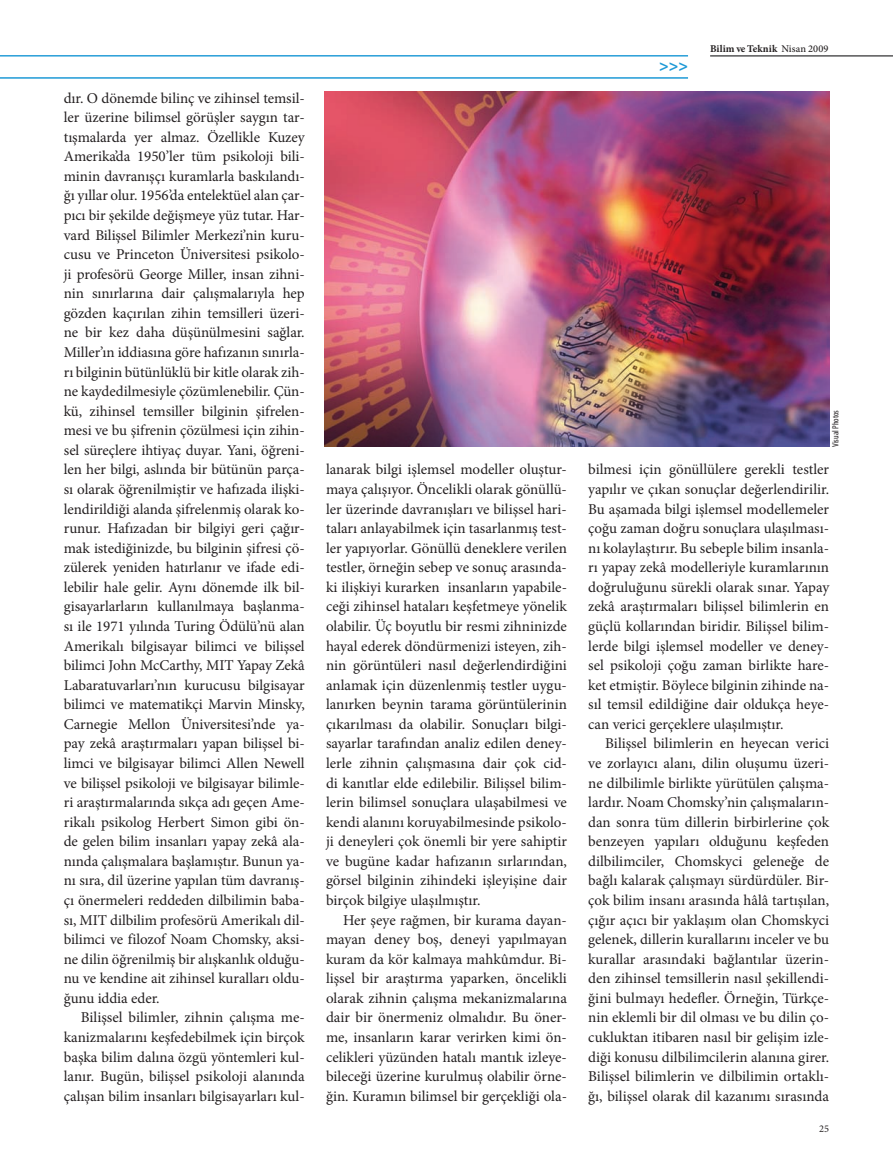
<style>
.page{position:relative;width:893px;height:1170px;background:#fff}
.page>*{position:absolute;margin:0;border:0;box-sizing:border-box;transform-origin:0 0}
.t1{font:700 16.2px "Myriad Pro";color:#1d99d6}
.t2{font:15px/19.5px "Minion Pro";color:#231f20;text-align:justify}
.t3{font:700 10.35px "Minion Pro";letter-spacing:.005em;color:#231f20}
.t4{font:10.35px "Minion Pro";color:#231f20}
.t5{font:condensed 9px "Myriad Pro";color:#231f20}
.s1{font-weight:500}
</style>
<div class="page">
<img style="left:324px;top:91px;width:505px;height:355px">
<hr style="left:0;top:78px;width:688px;height:1px;background:#1d99d6">
<hr style="left:0;top:56px;width:688px;height:1px;background:#1d99d6">
<hr style="left:710px;top:56px;width:183px;height:1px;background:#000103">
<p class="t2" style="left:64px;top:88px;width:242px">dır. O dönemde bilinç ve zihinsel temsil&shy;ler üzerine bilimsel görüşler saygın tar&shy;tışmalarda yer almaz. Özellikle Kuzey Amerika’da 1950’ler tüm psikoloji bili&shy;minin davranışçı kuramlarla baskılandı&shy;ğı yıllar olur. 1956’da entelektüel alan çar&shy;pıcı bir şekilde değişmeye yüz tutar. Har&shy;vard Bilişsel Bilimler Merkezi’nin kuru&shy;cusu ve Princeton Üniversitesi psikolo&shy;ji profesörü George Miller, insan zihni&shy;nin sınırlarına dair çalışmalarıyla hep gözden kaçırılan zihin temsilleri üzeri&shy;ne bir kez daha düşünülmesini sağlar.<br>Miller’ın iddiasına göre hafızanın sınırla&shy;rı bilginin bütünlüklü bir kitle olarak zih&shy;ne kaydedilmesiyle çözümlenebilir. Çün&shy;kü, zihinsel temsiller bilginin şifrelen&shy;mesi ve bu şifrenin çözülmesi için zihin&shy;sel süreçlere ihtiyaç duyar. Yani, öğreni&shy;len her bilgi, aslında bir bütünün parça&shy;sı olarak öğrenilmiştir ve hafızada ilişki&shy;lendirildiği alanda şifrelenmiş olarak ko&shy;runur. Hafızadan bir bilgiyi geri çağır&shy;mak istediğinizde, bu bilginin şifresi çö&shy;zülerek yeniden hatırlanır ve ifade edi&shy;lebilir hale gelir. Aynı dönemde ilk bil&shy;gisayarlarların kullanılmaya başlanma&shy;sı ile 1971 yılında Turing Ödülü’nü alan Amerikalı bilgisayar bilimci ve bilişsel bilimci John McCarthy, MIT Yapay Zekâ Labaratuvarları’nın kurucusu bilgisayar bilimci ve matematikçi Marvin Minsky, Carnegie Mellon Üniversitesi’nde ya&shy;pay zekâ araştırmaları yapan bilişsel bi&shy;limci ve bilgisayar bilimci Allen Newell ve bilişsel psikoloji ve bilgisayar bilimle&shy;ri araştırmalarında sıkça adı geçen Ame&shy;rikalı psikolog Herbert Simon gibi ön&shy;de gelen bilim insanları yapay zekâ ala&shy;nında çalışmalara başlamıştır. Bunun ya&shy;nı sıra, dil üzerine yapılan tüm davranış&shy;çı önermeleri reddeden dilbilimin baba&shy;sı, MIT dilbilim profesörü Amerikalı dil&shy;bilimci ve filozof Noam Chomsky, aksi&shy;ne dilin öğrenilmiş bir alışkanlık olduğu&shy;nu ve kendine ait zihinsel kuralları oldu&shy;ğunu iddia eder.</p>
<p class="t2" style="left:64px;top:1007px;width:242px;text-indent:17px">Bilişsel bilimler, zihnin çalışma me&shy;kanizmalarını keşfedebilmek için birçok başka bilim dalına özgü yöntemleri kul&shy;lanır. Bugün, bilişsel psikoloji alanında çalışan bilim insanları bilgisayarları kul-</p>
<p class="t2" style="left:326px;top:460px;width:242px">lanarak bilgi işlemsel modeller oluştur&shy;maya çalışıyor. Öncelikli olarak gönüllü&shy;ler üzerinde davranışları ve bilişsel hari&shy;taları anlayabilmek için tasarlanmış test&shy;ler yapıyorlar. Gönüllü deneklere verilen testler, örneğin sebep ve sonuç arasında&shy;ki ilişkiyi kurarken insanların yapabile&shy;ceği zihinsel hataları keşfetmeye yönelik olabilir. Üç boyutlu bir resmi zihninizde hayal ederek döndürmenizi isteyen, zih&shy;nin görüntüleri nasıl değerlendirdiğini anlamak için düzenlenmiş testler uygu&shy;lanırken beynin tarama görüntülerinin çıkarılması da olabilir. Sonuçları bilgi&shy;sayarlar tarafından analiz edilen deney&shy;lerle zihnin çalışmasına dair çok cid&shy;di kanıtlar elde edilebilir. Bilişsel bilim&shy;lerin bilimsel sonuçlara ulaşabilmesi ve kendi alanını koruyabilmesinde psikolo&shy;ji deneyleri çok önemli bir yere sahiptir ve bugüne kadar hafızanın sırlarından, görsel bilginin zihindeki işleyişine dair birçok bilgiye ulaşılmıştır.</p>
<p class="t2" style="left:326px;top:910px;width:242px;text-indent:17px">Her şeye rağmen, bir kurama dayan&shy;mayan deney boş, deneyi yapılmayan kuram da kör kalmaya mahkûmdur. Bi&shy;lişsel bir araştırma yaparken, öncelikli olarak zihnin çalışma mekanizmalarına dair bir önermeniz olmalıdır. Bu öner&shy;me, insanların karar verirken kimi ön&shy;celikleri yüzünden hatalı mantık izleye&shy;bileceği üzerine kurulmuş olabilir örne&shy;ğin. Kuramın bilimsel bir gerçekliği ola-</p>
<p class="t1" style="left:659px;top:55px;width:30px">&gt;&gt;&gt;</p>
<p class="t3" style="left:710px;top:41px;width:120px">Bilim ve Teknik <span class="s1">Nisan 2009</span></p>
<p class="t5" style="left:830px;top:446px;width:38px;rotate:-90deg">Visual Photos</p>
<p class="t2" style="left:588px;top:460px;width:242px">bilmesi için gönüllülere gerekli testler yapılır ve çıkan sonuçlar değerlendirilir.<br>Bu aşamada bilgi işlemsel modellemeler çoğu zaman doğru sonuçlara ulaşılması&shy;nı kolaylaştırır. Bu sebeple bilim insanla&shy;rı yapay zekâ modelleriyle kuramlarının doğruluğunu sürekli olarak sınar. Yapay zekâ araştırmaları bilişsel bilimlerin en güçlü kollarından biridir. Bilişsel bilim&shy;lerde bilgi işlemsel modeller ve deney&shy;sel psikoloji çoğu zaman birlikte hare&shy;ket etmiştir. Böylece bilginin zihinde na&shy;sıl temsil edildiğine dair oldukça heye&shy;can verici gerçeklere ulaşılmıştır.</p>
<p class="t2" style="left:588px;top:734px;width:242px;text-indent:17px">Bilişsel bilimlerin en heyecan verici ve zorlayıcı alanı, dilin oluşumu üzeri&shy;ne dilbilimle birlikte yürütülen çalışma&shy;lardır. Noam Chomsky’nin çalışmaların&shy;dan sonra tüm dillerin birbirlerine çok benzeyen yapıları olduğunu keşfeden dilbilimciler, Chomskyci geleneğe de bağlı kalarak çalışmayı sürdürdüler. Bir&shy;çok bilim insanı arasında hâlâ tartışılan, çığır açıcı bir yaklaşım olan Chomskyci gelenek, dillerin kurallarını inceler ve bu kurallar arasındaki bağlantılar üzerin&shy;den zihinsel temsillerin nasıl şekillendi&shy;ğini bulmayı hedefler. Örneğin, Türkçe&shy;nin eklemli bir dil olması ve bu dilin ço&shy;cukluktan itibaren nasıl bir gelişim izle&shy;diği konusu dilbilimcilerin alanına girer.<br>Bilişsel bilimlerin ve dilbilimin ortaklı&shy;ğı, bilişsel olarak dil kazanımı sırasında</p>
<p class="t4" style="left:819px;top:1121px;width:11px">25</p>
</div>
